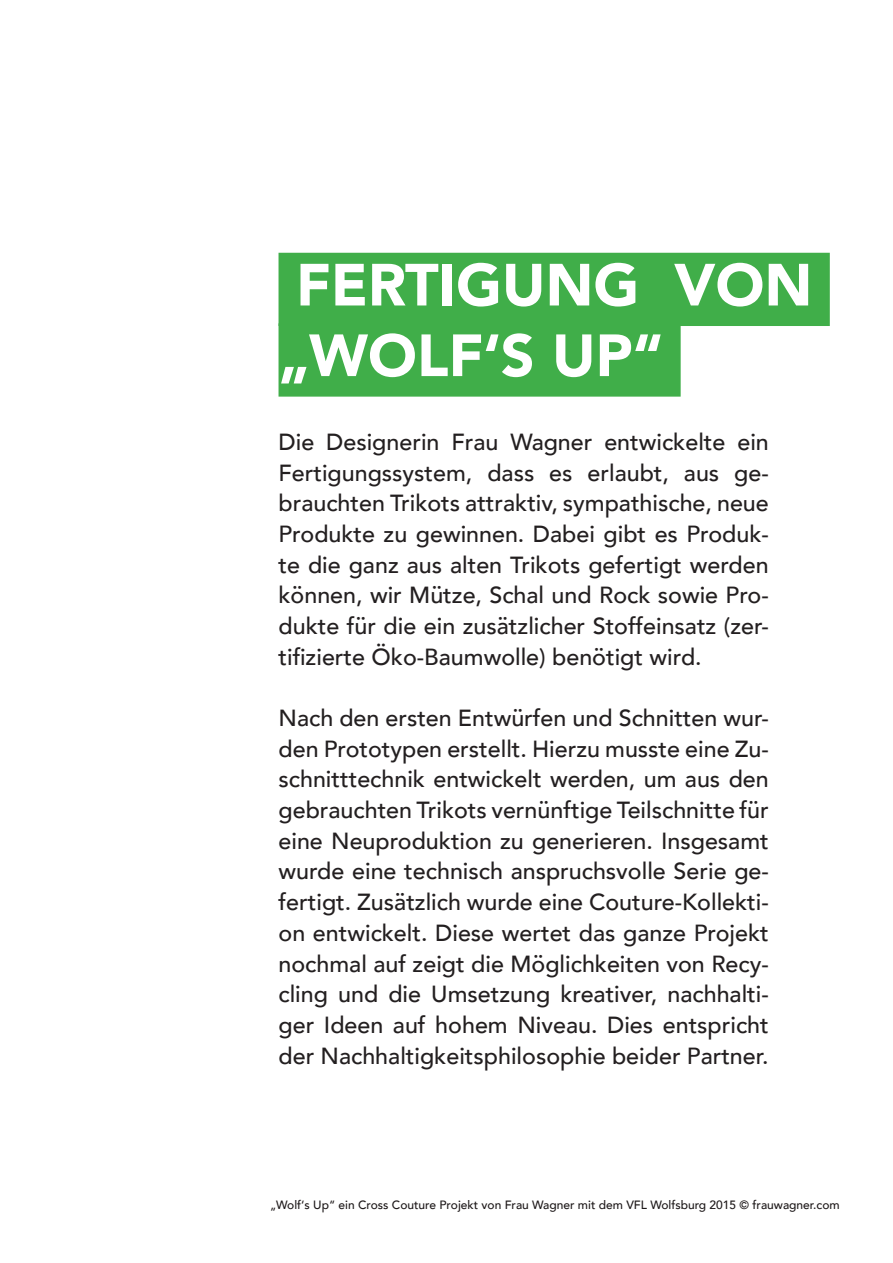
<style>
.page{position:relative;width:893px;height:1263px;background:#fff}
.page>*{position:absolute;margin:0;border:0;box-sizing:border-box;transform-origin:0 0}
.t1{font:900 58.8px/70.7px "Avenir";color:#fff}
.t2{font:500 23.25px/30.8px "Avenir";color:#231f20;text-align:justify}
.t3{font:500 12px "Avenir";color:#1d1819}
</style>
<div class="page">
<div style="left:279px;top:253px;width:551px;height:73px;background:#40ae49"></div>
<div style="left:279px;top:323px;width:402px;height:74px;background:#40ae49"></div>
<h1 class="t1" style="left:279px;top:251px;width:535px">FERTIGUNG VON „WOLF‘S UP“</h1>
<p class="t2" style="left:279px;top:427px;width:492px">Die Designerin Frau Wagner entwickelte ein Fertigungssystem, dass es erlaubt, aus ge&shy;brauchten Trikots attraktiv, sympathische, neue Produkte zu gewinnen. Dabei gibt es Produk&shy;te die ganz aus alten Trikots gefertigt werden können, wir Mütze, Schal und Rock sowie Pro&shy;dukte für die ein zusätzlicher Stoffeinsatz (zer&shy;tifizierte Öko-Baumwolle) benötigt wird.</p>
<p class="t2" style="left:279px;top:703px;width:492px">Nach den ersten Entwürfen und Schnitten wur&shy;den Prototypen erstellt. Hierzu musste eine Zu&shy;schnitttechnik entwickelt werden, um aus den gebrauchten Trikots vernünftige Teilschnitte für eine Neuproduktion zu generieren. Insgesamt wurde eine technisch anspruchsvolle Serie ge&shy;fertigt. Zusätzlich wurde eine Couture-Kollekti&shy;on entwickelt. Diese wertet das ganze Projekt nochmal auf zeigt die Möglichkeiten von Recy&shy;cling und die Umsetzung kreativer, nachhalti&shy;ger Ideen auf hohem Niveau. Dies entspricht der Nachhaltigkeitsphilosophie beider Partner.</p>
<p class="t3" style="left:270px;top:1197px;width:571px">„Wolf‘s Up“ ein Cross Couture Projekt von Frau Wagner mit dem VFL Wolfsburg 2015 © frauwagner.com</p>
</div>
